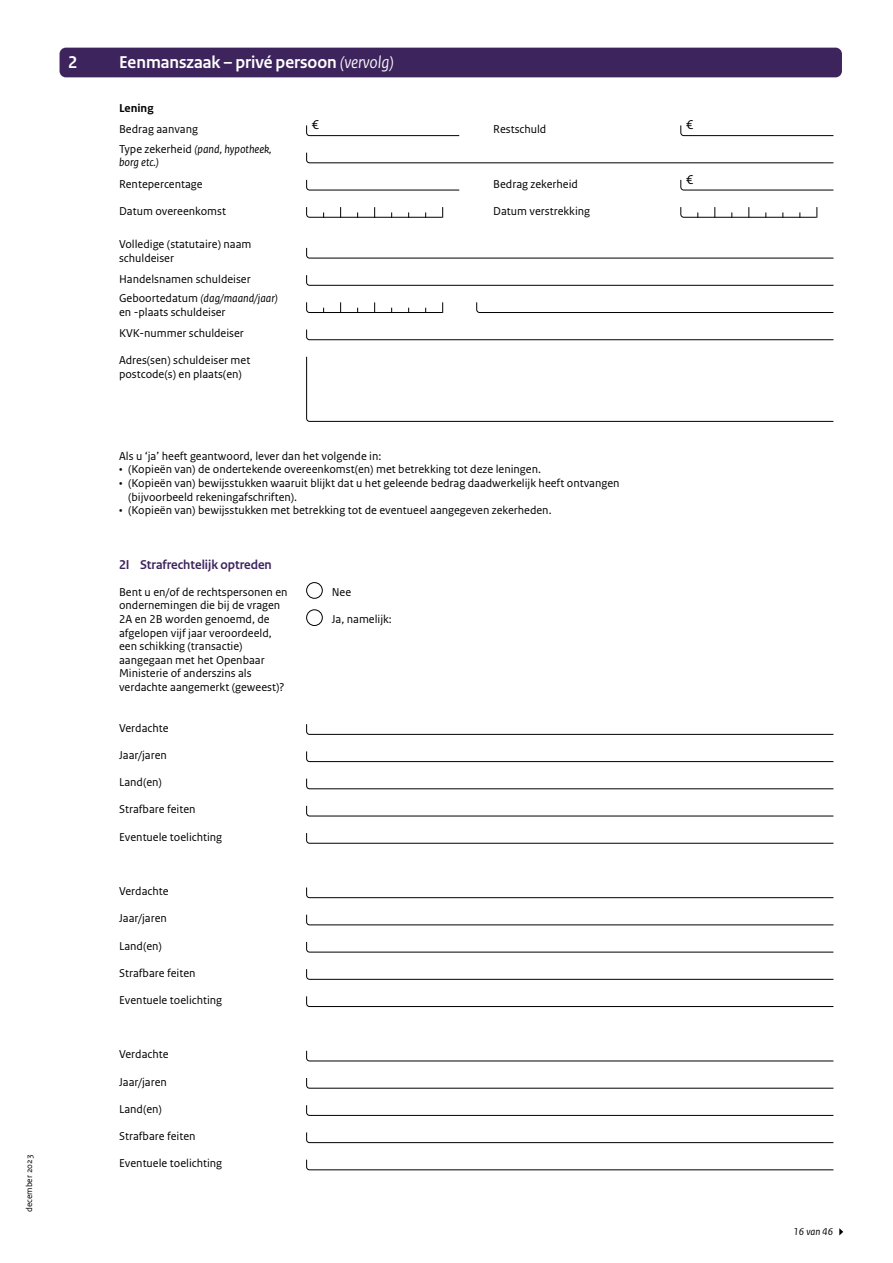
<style>
.page{position:relative;width:893px;height:1263px;background:#fff}
.page>*{position:absolute;margin:0;border:0;box-sizing:border-box;transform-origin:0 0}
.t1{font:700 18px "Rijksoverheid Sans Heading";color:#fff}
.Alineakop_H3{font:700 13.5px "Rijksoverheid Sans Heading";color:#3e245d}
.Tekst_invulkaders{font:13.5px "Rijksoverheid Sans Text";color:#000}
.Tekst_invulkaders-2{font:12px/13.6px "Rijksoverheid Sans Text";color:#000}
.Tekst_invulkaders_-4pt{font:12px/13.6px "Rijksoverheid Sans Text";color:#000}
.Tekst_introductie{font:12px "Rijksoverheid Sans Text";color:#000}
.Tekst_invulkaders_-4pt-2{font:italic 12px/13.6px "Rijksoverheid Sans Text";color:#000}
.Tekst_introductie_kop_-4pt{font:700 12px "Rijksoverheid Sans Text";color:#000}
.t2{font:italic 10.5px "Rijksoverheid Sans Text";color:#000}
.t3{font:9px "Rijksoverheid Sans Text";color:#000}
.s1{font-weight:400;font-style:italic}
.s2{font-style:normal}
.s3{font-style:italic}
</style>
<div class="page">
<svg style="left:839px;top:1228px;width:4px;height:7px"></svg>
<div style="left:60px;top:48px;width:782px;height:29px;background:#3e245d;border-radius:6px"></div>
<svg style="left:476px;top:302px;width:358px;height:11px"></svg>
<svg style="left:306px;top:125px;width:154px;height:12px"></svg>
<svg style="left:306px;top:179px;width:154px;height:12px"></svg>
<svg style="left:680px;top:125px;width:154px;height:12px"></svg>
<svg style="left:680px;top:179px;width:154px;height:12px"></svg>
<svg style="left:306px;top:356px;width:528px;height:66px"></svg>
<svg style="left:306px;top:152px;width:528px;height:12px"></svg>
<svg style="left:306px;top:247px;width:528px;height:12px"></svg>
<svg style="left:306px;top:275px;width:528px;height:11px"></svg>
<svg style="left:306px;top:329px;width:528px;height:12px"></svg>
<svg style="left:306px;top:724px;width:528px;height:11px"></svg>
<svg style="left:306px;top:887px;width:528px;height:11px"></svg>
<svg style="left:306px;top:1050px;width:528px;height:12px"></svg>
<svg style="left:306px;top:751px;width:528px;height:11px"></svg>
<svg style="left:306px;top:914px;width:528px;height:12px"></svg>
<svg style="left:306px;top:1078px;width:528px;height:11px"></svg>
<svg style="left:306px;top:778px;width:528px;height:12px"></svg>
<svg style="left:306px;top:941px;width:528px;height:12px"></svg>
<svg style="left:306px;top:1105px;width:528px;height:11px"></svg>
<svg style="left:306px;top:805px;width:528px;height:12px"></svg>
<svg style="left:306px;top:969px;width:528px;height:11px"></svg>
<svg style="left:306px;top:1132px;width:528px;height:11px"></svg>
<svg style="left:306px;top:833px;width:528px;height:11px"></svg>
<svg style="left:306px;top:996px;width:528px;height:11px"></svg>
<svg style="left:306px;top:1159px;width:528px;height:12px"></svg>
<svg style="left:306px;top:302px;width:137px;height:11px"></svg>
<svg style="left:306px;top:207px;width:137px;height:11px"></svg>
<svg style="left:680px;top:207px;width:137px;height:11px"></svg>
<div style="left:306px;top:582px;width:17px;height:17px;border:1px solid #000;border-radius:50%"></div>
<div style="left:306px;top:609px;width:17px;height:17px;border:1px solid #000;border-radius:50%"></div>
<p class="t3" style="left:24px;top:1212px;width:59px;rotate:-90deg">december 2023</p>
<h1 class="t1" style="left:68px;top:52px;width:11px">2</h1>
<h1 class="t1" style="left:119px;top:52px;width:277px">Eenmanszaak – privé persoon <span class="s1">(vervolg)</span></h1>
<h2 class="Tekst_introductie_kop_-4pt" style="left:119px;top:101px;width:36px">Lening</h2>
<p class="Tekst_invulkaders-2" style="left:119px;top:123px;width:81px">Bedrag aanvang</p>
<p class="Tekst_invulkaders" style="left:312px;top:117px;width:9px">€</p>
<p class="Tekst_invulkaders-2" style="left:493px;top:123px;width:55px">Restschuld</p>
<p class="Tekst_invulkaders" style="left:686px;top:117px;width:9px">€</p>
<p class="Tekst_invulkaders_-4pt-2" style="left:119px;top:142px;width:154px"><span class="s2">Type zekerheid</span> (pand, hypotheek, borg etc.)</p>
<p class="Tekst_invulkaders-2" style="left:119px;top:177px;width:85px">Rentepercentage</p>
<p class="Tekst_invulkaders-2" style="left:493px;top:177px;width:86px">Bedrag zekerheid</p>
<p class="Tekst_invulkaders" style="left:686px;top:172px;width:9px">€</p>
<p class="Tekst_invulkaders-2" style="left:119px;top:204px;width:108px">Datum overeenkomst</p>
<p class="Tekst_invulkaders-2" style="left:493px;top:204px;width:98px">Datum verstrekking</p>
<p class="Tekst_invulkaders_-4pt" style="left:119px;top:237px;width:134px">Volledige (statutaire) naam schuldeiser</p>
<p class="Tekst_invulkaders-2" style="left:119px;top:272px;width:133px">Handelsnamen schuldeiser</p>
<p class="Tekst_invulkaders_-4pt" style="left:119px;top:292px;width:160px">Geboortedatum <span class="s3">(dag/maand/jaar) </span>en -plaats schuldeiser</p>
<p class="Tekst_invulkaders-2" style="left:119px;top:327px;width:126px">KVK-nummer schuldeiser</p>
<p class="Tekst_invulkaders-2" style="left:119px;top:354px;width:133px">Adres(sen) schuldeiser met postcode(s) en plaats(en)</p>
<p class="Tekst_introductie" style="left:119px;top:449px;width:264px">Als u ‘ja’ heeft geantwoord, lever dan het volgende in:</p>
<p class="Tekst_invulkaders-2" style="left:119px;top:463px;width:423px">• (Kopieën van) de ondertekende overeenkomst(en) met betrekking tot deze leningen.</p>
<p class="Tekst_invulkaders-2" style="left:128px;top:476px;width:493px;text-indent:-9px">• (Kopieën van) bewijsstukken waaruit blijkt dat u het geleende bedrag daadwerkelijk heeft ontvangen (bijvoorbeeld rekeningafschriften).</p>
<p class="Tekst_invulkaders-2" style="left:119px;top:503px;width:434px">• (Kopieën van) bewijsstukken met betrekking tot de eventueel aangegeven zekerheden.</p>
<h3 class="Alineakop_H3" style="left:119px;top:556px;width:154px">2I Strafrechtelijk optreden</h3>
<p class="Tekst_invulkaders-2" style="left:119px;top:585px;width:170px">Bent u en/of de rechtspersonen en ondernemingen die bij de vragen<br>2A en 2B worden genoemd, de afgelopen vijf jaar veroordeeld, een schikking (transactie) aangegaan met het Openbaar<br>Ministerie of anderszins als verdachte aangemerkt (geweest)?</p>
<p class="Tekst_invulkaders-2" style="left:332px;top:585px;width:21px">Nee</p>
<p class="Tekst_invulkaders-2" style="left:332px;top:612px;width:62px">Ja, namelijk:</p>
<p class="Tekst_invulkaders-2" style="left:119px;top:721px;width:51px">Verdachte</p>
<p class="Tekst_invulkaders-2" style="left:119px;top:748px;width:49px">Jaar/jaren</p>
<p class="Tekst_invulkaders-2" style="left:119px;top:776px;width:44px">Land(en)</p>
<p class="Tekst_invulkaders-2" style="left:119px;top:803px;width:78px">Strafbare feiten</p>
<p class="Tekst_invulkaders-2" style="left:119px;top:830px;width:105px">Eventuele toelichting</p>
<p class="Tekst_invulkaders-2" style="left:119px;top:884px;width:51px">Verdachte</p>
<p class="Tekst_invulkaders-2" style="left:119px;top:912px;width:49px">Jaar/jaren</p>
<p class="Tekst_invulkaders-2" style="left:119px;top:939px;width:44px">Land(en)</p>
<p class="Tekst_invulkaders-2" style="left:119px;top:966px;width:78px">Strafbare feiten</p>
<p class="Tekst_invulkaders-2" style="left:119px;top:993px;width:105px">Eventuele toelichting</p>
<p class="Tekst_invulkaders-2" style="left:119px;top:1048px;width:51px">Verdachte</p>
<p class="Tekst_invulkaders-2" style="left:119px;top:1075px;width:49px">Jaar/jaren</p>
<p class="Tekst_invulkaders-2" style="left:119px;top:1102px;width:44px">Land(en)</p>
<p class="Tekst_invulkaders-2" style="left:119px;top:1129px;width:78px">Strafbare feiten</p>
<p class="Tekst_invulkaders-2" style="left:119px;top:1157px;width:105px">Eventuele toelichting</p>
<p class="t2" style="left:793px;top:1226px;width:42px">16 van 46</p>
</div>
